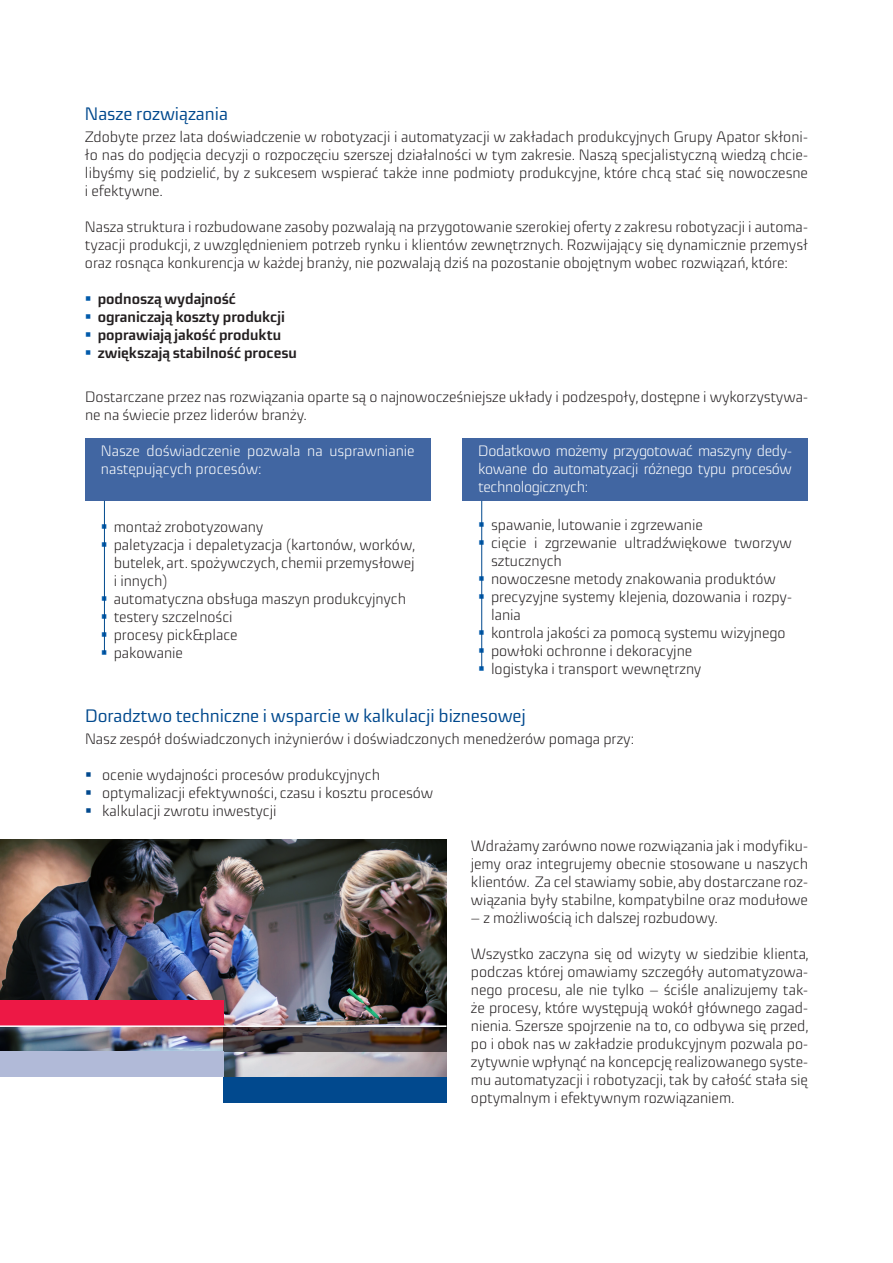
<style>
.page{position:relative;width:893px;height:1263px;background:#fff}
.page>*{position:absolute;margin:0;border:0;box-sizing:border-box;transform-origin:0 0}
._03_Śródtytuł{font:18px "Sica";color:#01498e}
._02_Tekst{font:300 15px/18px "Sica";color:#231f20;text-align:justify}
._05_Lista_-_Wypunkto{font:300 15px/18px "Sica";color:#231f20}
._02_Tekst-2{font:300 15px/18px "Sica";letter-spacing:-.005em;color:#fff}
._05_Lista_-_Wypunkto-2{font:700 15px "Sica";color:#231f20}
</style>
<div class="page">
<img style="left:0;top:840px;width:446px;height:237px">
<div style="left:223px;top:1077px;width:223px;height:25px;background:#01498e"></div>
<svg style="left:223px;top:1027px;width:223px;height:24px;background:#453b3b"></svg>
<div style="left:0;top:1051px;width:223px;height:26px;background:#b1bad8"></div>
<div style="left:0;top:1000px;width:223px;height:26px;background:#ed1845"></div>
<hr style="left:0;top:1025px;width:446px;height:2px;background:#fff">
<div style="left:85px;top:438px;width:346px;height:63px;background:#4166a2"></div>
<hr style="left:104px;top:501px;width:1px;height:153px;background:#01498e">
<div style="left:462px;top:438px;width:346px;height:63px;background:#4166a2"></div>
<hr style="left:481px;top:501px;width:1px;height:167px;background:#01498e">
<p class="_03_Śródtytuł" style="left:85px;top:100px;width:145px">Nasze rozwiązania</p>
<p class="_02_Tekst" style="left:85px;top:128px;width:724px">Zdobyte przez lata doświadczenie w robotyzacji i automatyzacji w zakładach produkcyjnych Grupy Apator skłoni&shy;ło nas do podjęcia decyzji o rozpoczęciu szerszej działalności w tym zakresie. Naszą specjalistyczną wiedzą chcie&shy;libyśmy się podzielić, by z sukcesem wspierać także inne podmioty produkcyjne, które chcą stać się nowoczesne i efektywne.</p>
<p class="_02_Tekst" style="left:85px;top:218px;width:724px">Nasza struktura i rozbudowane zasoby pozwalają na przygotowanie szerokiej oferty z zakresu robotyzacji i automa&shy;tyzacji produkcji, z uwzględnieniem potrzeb rynku i klientów zewnętrznych. Rozwijający się dynamicznie przemysł oraz rosnąca konkurencja w każdej branży, nie pozwalają dziś na pozostanie obojętnym wobec rozwiązań, które:</p>
<p class="_05_Lista_-_Wypunkto-2" style="left:98px;top:288px;width:140px">podnoszą wydajność</p>
<p class="_05_Lista_-_Wypunkto-2" style="left:98px;top:306px;width:189px">ograniczają koszty produkcji</p>
<p class="_05_Lista_-_Wypunkto-2" style="left:98px;top:324px;width:185px">poprawiają jakość produktu</p>
<p class="_05_Lista_-_Wypunkto-2" style="left:98px;top:342px;width:201px">zwiększają stabilność procesu</p>
<p class="_02_Tekst" style="left:85px;top:388px;width:724px">Dostarczane przez nas rozwiązania oparte są o najnowocześniejsze układy i podzespoły, dostępne i wykorzystywa&shy;ne na świecie przez liderów branży.</p>
<p class="_02_Tekst-2" style="left:101px;top:441px;width:315px">Nasze doświadczenie pozwala na usprawnianie następujących procesów:</p>
<p class="_02_Tekst-2" style="left:478px;top:441px;width:315px;text-align:justify">Dodatkowo możemy przygotować maszyny dedy&shy;kowane do automatyzacji różnego typu procesów technologicznych:</p>
<p class="_05_Lista_-_Wypunkto" style="left:114px;top:518px;width:151px">montaż zrobotyzowany</p>
<p class="_05_Lista_-_Wypunkto" style="left:114px;top:536px;width:303px;text-align:justify">paletyzacja i depaletyzacja (kartonów, worków, butelek, art. spożywczych, chemii przemysłowej i innych)</p>
<p class="_05_Lista_-_Wypunkto" style="left:114px;top:590px;width:294px">automatyczna obsługa maszyn produkcyjnych</p>
<p class="_05_Lista_-_Wypunkto" style="left:114px;top:608px;width:120px">testery szczelności</p>
<p class="_05_Lista_-_Wypunkto" style="left:114px;top:626px;width:125px">procesy pick&amp;place</p>
<p class="_05_Lista_-_Wypunkto" style="left:114px;top:644px;width:71px">pakowanie</p>
<p class="_05_Lista_-_Wypunkto" style="left:491px;top:516px;width:213px">spawanie, lutowanie i zgrzewanie</p>
<p class="_05_Lista_-_Wypunkto" style="left:491px;top:534px;width:302px">cięcie i zgrzewanie ultradźwiękowe tworzyw sztucznych</p>
<p class="_05_Lista_-_Wypunkto" style="left:491px;top:570px;width:286px">nowoczesne metody znakowania produktów</p>
<p class="_05_Lista_-_Wypunkto" style="left:491px;top:588px;width:302px">precyzyjne systemy klejenia, dozowania i rozpy&shy;lania</p>
<p class="_05_Lista_-_Wypunkto" style="left:491px;top:624px;width:296px">kontrola jakości za pomocą systemu wizyjnego</p>
<p class="_05_Lista_-_Wypunkto" style="left:491px;top:642px;width:203px">powłoki ochronne i dekoracyjne</p>
<p class="_05_Lista_-_Wypunkto" style="left:491px;top:660px;width:212px">logistyka i transport wewnętrzny</p>
<p class="_03_Śródtytuł" style="left:85px;top:702px;width:442px">Doradztwo techniczne i wsparcie w kalkulacji biznesowej</p>
<p class="_02_Tekst" style="left:85px;top:729px;width:551px">Nasz zespół doświadczonych inżynierów i doświadczonych menedżerów pomaga przy:</p>
<p class="_02_Tekst" style="left:102px;top:765px;width:280px">ocenie wydajności procesów produkcyjnych</p>
<p class="_02_Tekst" style="left:102px;top:783px;width:333px">optymalizacji efektywności, czasu i kosztu procesów</p>
<p class="_02_Tekst" style="left:102px;top:801px;width:176px">kalkulacji zwrotu inwestycji</p>
<p class="_02_Tekst" style="left:471px;top:837px;width:339px">Wdrażamy zarówno nowe rozwiązania jak i modyfiku&shy;jemy oraz integrujemy obecnie stosowane u naszych klientów. Za cel stawiamy sobie, aby dostarczane roz&shy;wiązania były stabilne, kompatybilne oraz modułowe</p>
<p class="_02_Tekst" style="left:471px;top:909px;width:249px">– z możliwością ich dalszej rozbudowy.</p>
<p class="_02_Tekst" style="left:471px;top:945px;width:339px">Wszystko zaczyna się od wizyty w siedzibie klienta, podczas której omawiamy szczegóły automatyzowa&shy;nego procesu, ale nie tylko – ściśle analizujemy tak&shy;że procesy, które występują wokół głównego zagad&shy;nienia. Szersze spojrzenie na to, co odbywa się przed, po i obok nas w zakładzie produkcyjnym pozwala po&shy;zytywnie wpłynąć na koncepcję realizowanego syste&shy;mu automatyzacji i robotyzacji, tak by całość stała się optymalnym i efektywnym rozwiązaniem.</p>
</div>
